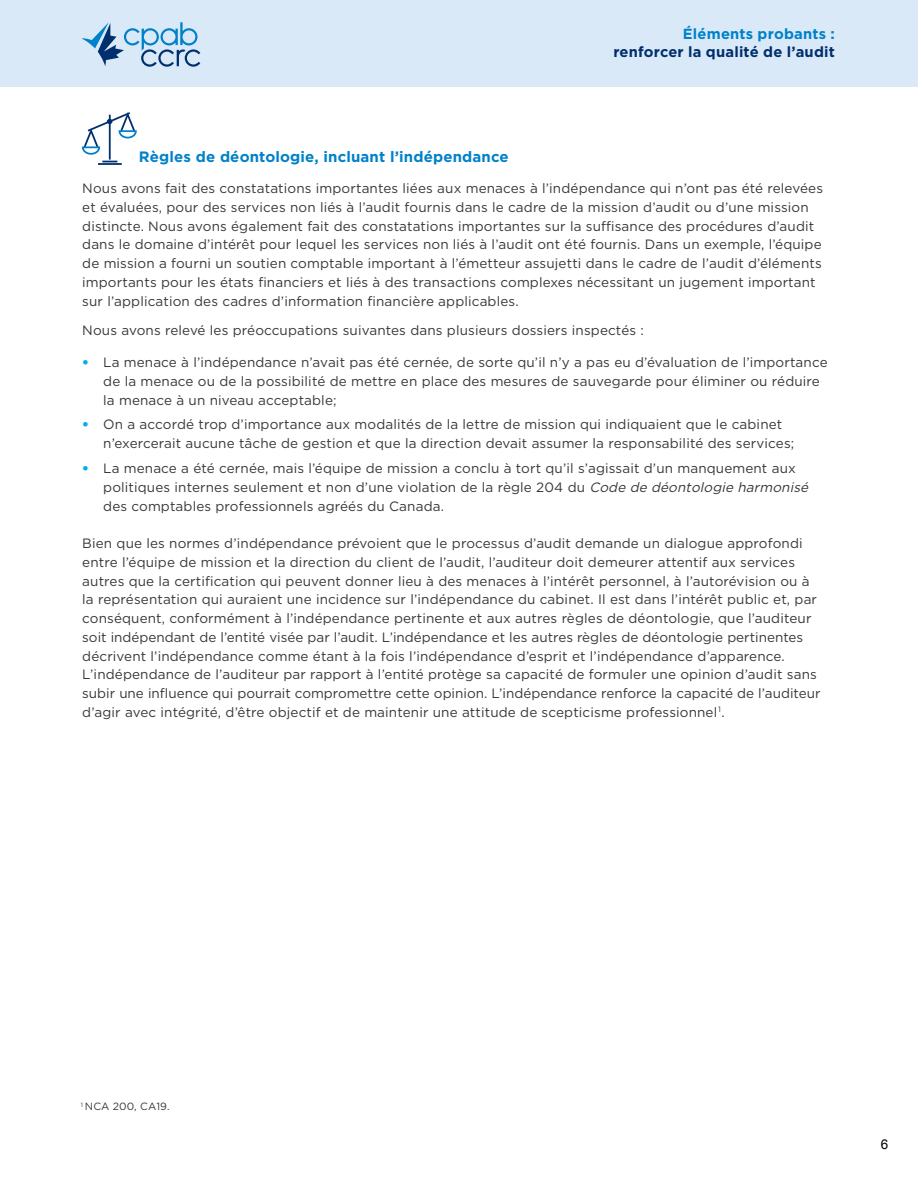
<style>
.page{position:relative;width:918px;height:1188px;background:#fff}
.page>*{position:absolute;margin:0;border:0;box-sizing:border-box;transform-origin:0 0}
.t1{font:700 15px "Gotham";letter-spacing:.01em;color:#0081c9}
.t2{font:700 14.7px "Gotham";letter-spacing:.01em;color:#002f6e}
.t3{font:700 14.7px "Gotham";letter-spacing:.015em;color:#0081c9}
.t4{font:13.5px/18.8px "Gotham";letter-spacing:.01em;color:#363736}
.t5{font:13.5px "Arial";color:#000}
.t6{font:10.5px "Gotham";letter-spacing:.01em;color:#363736}
.s1{font-weight:900;color:#00aeef}
.s2{font-style:italic}
</style>
<div class="page">
<div style="left:0;top:0;width:918px;height:86px;background:#d7e8f7"></div>
<svg style="left:81px;top:22px;width:119px;height:140px"></svg>
<hr style="left:98px;top:163px;width:24px;height:2px;background:#002f6e">
<p class="t1" style="left:139px;top:147px;width:371px">Règles de déontologie, incluant l’indépendance</p>
<p class="t3" style="left:683px;top:24px;width:153px">Éléments probants :</p>
<p class="t2" style="left:613px;top:42px;width:223px">renforcer la qualité de l’audit</p>
<p class="t4" style="left:82px;top:179px;width:742px">Nous avons fait des constatations importantes liées aux menaces à l’indépendance qui n’ont pas été relevées et évaluées, pour des services non liés à l’audit fournis dans le cadre de la mission d’audit ou d’une mission distincte. Nous avons également fait des constatations importantes sur la suffisance des procédures d’audit dans le domaine d’intérêt pour lequel les services non liés à l’audit ont été fournis. Dans un exemple, l’équipe de mission a fourni un soutien comptable important à l’émetteur assujetti dans le cadre de l’audit d’éléments importants pour les états financiers et liés à des transactions complexes nécessitant un jugement important sur l’application des cadres d’information financière applicables.</p>
<p class="t4" style="left:82px;top:321px;width:563px">Nous avons relevé les préoccupations suivantes dans plusieurs dossiers inspectés :</p>
<p class="t4" style="left:103px;top:353px;width:726px;text-indent:-21px"><span class="s1">•</span> La menace à l’indépendance n’avait pas été cernée, de sorte qu’il n’y a pas eu d’évaluation de l’importance de la menace ou de la possibilité de mettre en place des mesures de sauvegarde pour éliminer ou réduire la menace à un niveau acceptable;</p>
<p class="t4" style="left:103px;top:415px;width:693px;text-indent:-21px"><span class="s1">•</span> On a accordé trop d’importance aux modalités de la lettre de mission qui indiquaient que le cabinet n’exercerait aucune tâche de gestion et que la direction devait assumer la responsabilité des services;</p>
<p class="t4" style="left:103px;top:459px;width:710px;text-indent:-21px"><span class="s1">•</span> La menace a été cernée, mais l’équipe de mission a conclu à tort qu’il s’agissait d’un manquement aux politiques internes seulement et non d’une violation de la règle 204 du <span class="s2">Code de déontologie harmonisé </span>des comptables professionnels agréés du Canada.</p>
<p class="t4" style="left:82px;top:534px;width:740px">Bien que les normes d’indépendance prévoient que le processus d’audit demande un dialogue approfondi entre l’équipe de mission et la direction du client de l’audit, l’auditeur doit demeurer attentif aux services autres que la certification qui peuvent donner lieu à des menaces à l’intérêt personnel, à l’autorévision ou à la représentation qui auraient une incidence sur l’indépendance du cabinet. Il est dans l’intérêt public et, par conséquent, conformément à l’indépendance pertinente et aux autres règles de déontologie, que l’auditeur soit indépendant de l’entité visée par l’audit. L’indépendance et les autres règles de déontologie pertinentes décrivent l’indépendance comme étant à la fois l’indépendance d’esprit et l’indépendance d’apparence.<br>L’indépendance de l’auditeur par rapport à l’entité protège sa capacité de formuler une opinion d’audit sans subir une influence qui pourrait compromettre cette opinion. L’indépendance renforce la capacité de l’auditeur d’agir avec intégrité, d’être objectif et de maintenir une attitude de scepticisme professionnel<sup>1</sup>.</p>
<p class="t6" style="left:81px;top:1100px;width:90px"><sup>1</sup> NCA 200, CA19.</p>
<p class="t5" style="left:881px;top:1135px;width:9px">6</p>
</div>
